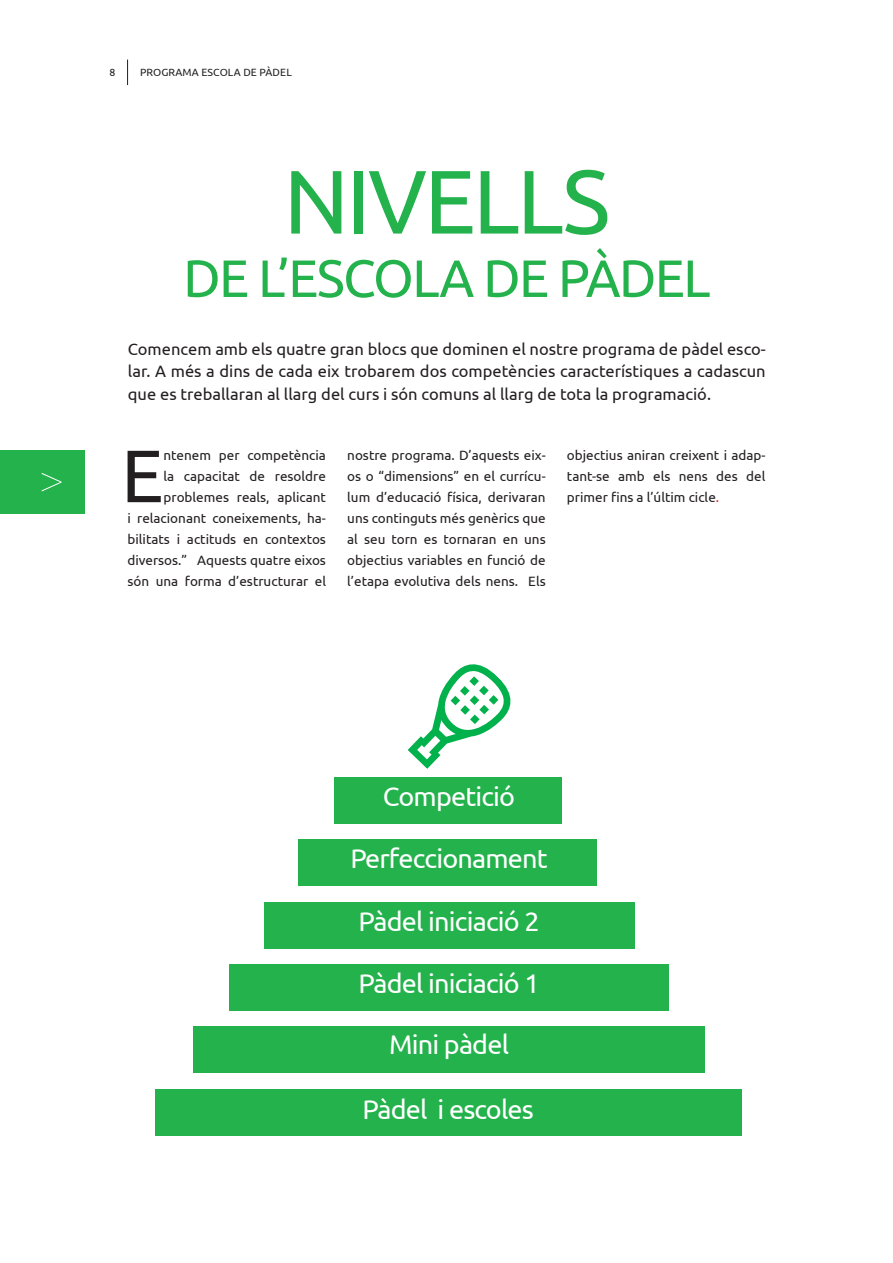
<style>
.page{position:relative;width:893px;height:1263px;background:#fff}
.page>*{position:absolute;margin:0;border:0;box-sizing:border-box;transform-origin:0 0}
.t1{font:90px "Ubuntu";letter-spacing:-.03em;color:#23b24b}
.t2{font:74.1px "Ubuntu";color:#231f20}
.t3{font:52.5px "Ubuntu";letter-spacing:-.03em;color:#23b24b}
.t4{font:27px "Ubuntu";letter-spacing:-.03em;color:#fff}
.t5{font:16.5px/22.5px "Ubuntu";color:#231f20;text-align:justify}
.t6{font:13.5px/21px "Ubuntu";color:#231f20;text-align:justify}
.t7{font:10.5px "Ubuntu";letter-spacing:.01em;color:#231f20}
.s1{color:#ee1d23}
</style>
<div class="page">
<svg style="left:127px;top:60px;width:1px;height:25px"></svg>
<div style="left:0;top:450px;width:84px;height:64px;background:#23b24b"></div>
<svg style="left:42px;top:473px;width:20px;height:18px"></svg>
<div style="left:156px;top:1089px;width:586px;height:46px;background:#23b24b"></div>
<div style="left:193px;top:1026px;width:512px;height:47px;background:#23b24b"></div>
<div style="left:229px;top:964px;width:439px;height:47px;background:#23b24b"></div>
<div style="left:264px;top:902px;width:370px;height:46px;background:#23b24b"></div>
<div style="left:298px;top:839px;width:299px;height:47px;background:#23b24b"></div>
<div style="left:334px;top:777px;width:227px;height:47px;background:#23b24b"></div>
<svg style="left:408px;top:664px;width:103px;height:105px"></svg>
<p class="t7" style="left:109px;top:66px;width:7px">8</p>
<p class="t7" style="left:140px;top:66px;width:153px">PROGRAMA ESCOLA DE PÀDEL</p>
<h1 class="t1" style="left:284px;top:147px;width:328px">NIVELLS</h1>
<h3 class="t3" style="left:183px;top:246px;width:529px">DE L’ESCOLA DE PÀDEL</h3>
<p class="t5" style="left:128px;top:337px;width:639px">Comencem amb els quatre gran blocs que dominen el nostre programa de pàdel esco&shy;lar. A més a dins de cada eix trobarem dos competències característiques a cadascun que es treballaran al llarg del curs i són comuns al llarg de tota la programació.</p>
<p class="t6" style="left:128px;top:444px;width:200px;text-align:right">ntenem per competència<br>la capacitat de resoldre problemes reals, aplicant<br>i relacionant coneixements, ha&shy;bilitats i actituds en contextos diversos.” Aquests quatre eixos són una forma d’estructurar el</p>
<p class="t6" style="left:347px;top:444px;width:200px">nostre programa. D’aquests eix&shy;os o “dimensions” en el currícu&shy;lum d’educació física, derivaran uns continguts més genèrics que al seu torn es tornaran en uns objectius variables en funció de l’etapa evolutiva dels nens. Els</p>
<p class="t6" style="left:567px;top:444px;width:200px">objectius aniran creixent i adap&shy;tant-se amb els nens des del primer fins a l’últim cicle<span class="s1">.</span></p>
<h2 class="t2" style="left:121px;top:431px;width:44px">E</h2>
<h3 class="t4" style="left:383px;top:780px;width:134px">Competició</h3>
<h3 class="t4" style="left:350px;top:842px;width:199px">Perfeccionament</h3>
<h3 class="t4" style="left:358px;top:905px;width:183px">Pàdel iniciació 2</h3>
<h3 class="t4" style="left:358px;top:967px;width:183px">Pàdel iniciació 1</h3>
<h3 class="t4" style="left:389px;top:1028px;width:121px">Mini pàdel</h3>
<h3 class="t4" style="left:362px;top:1092px;width:173px">Pàdel i escoles</h3>
</div>
